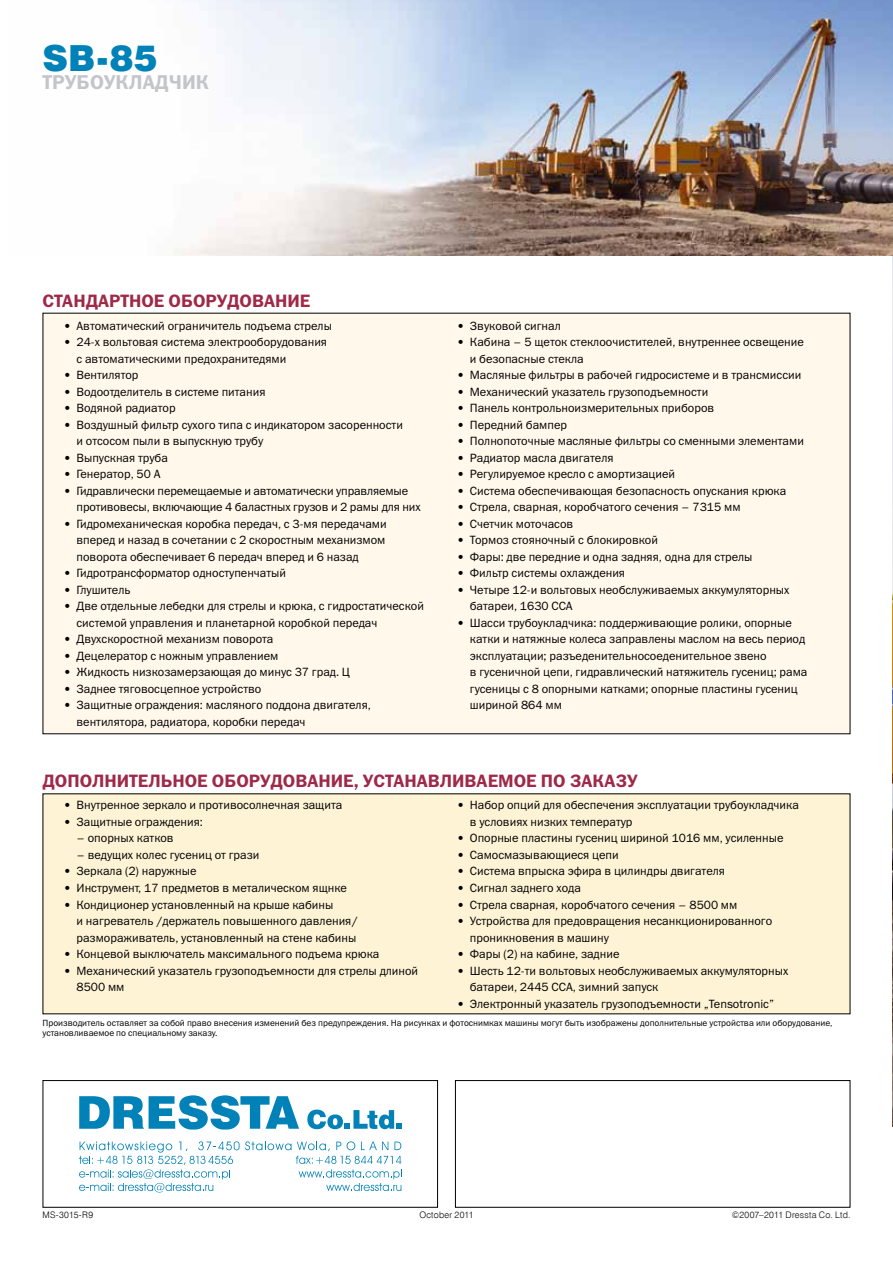
<style>
.page{position:relative;width:893px;height:1263px;background:#fff}
.page>*{position:absolute;margin:0;border:0;box-sizing:border-box;transform-origin:0 0}
.t1{font:36px "Swis 721 Blk EU";color:#0082b8}
.t2{font:20.1px "Frank Goth Cyrillic Dm";color:#c3c5c8}
.t3{font:18px "Frank Goth Cyrillic Dm";color:#9e2949}
.t4{font:12px/16.5px "Frank Goth Cyrillic";color:#000}
.t5{font:9px/10.8px "Frank Goth Cyrillic";color:#000}
.t6{font:9px "Swis 721 Lt EU";letter-spacing:.025em;color:#000}
</style>
<div class="page">
<svg style="left:892px;top:255px;width:1px;height:872px"></svg>
<img style="left:173px;top:0;width:720px;height:255px">
<div style="left:455px;top:1080px;width:395px;height:128px;border:1px solid #000"></div>
<svg style="left:79px;top:1095px;width:220px;height:34px"></svg>
<svg style="left:307px;top:1109px;width:95px;height:20px"></svg>
<svg style="left:79px;top:1141px;width:323px;height:51px"></svg>
<div style="left:43px;top:1080px;width:395px;height:128px;border:1px solid #000"></div>
<div style="left:43px;top:313px;width:807px;height:421px;background:#fff8eb"></div>
<div style="left:43px;top:794px;width:807px;height:220px;background:#fef3d5"></div>
<h1 class="t1" style="left:43px;top:35px;width:116px">SB-85</h1>
<h2 class="t2" style="left:43px;top:71px;width:168px">ТРУБОУКЛАДЧИК</h2>
<h3 class="t3" style="left:43px;top:291px;width:269px">СТАНДАРТНОЕ ОБОРУДОВАНИЕ</h3>
<p class="t4" style="left:64px;top:317px;width:270px">• Автоматический ограничитель подъема стрелы</p>
<p class="t4" style="left:77px;top:334px;width:252px;text-indent:-13px">• 24-х вольтовая система электрооборудования с автоматическими предохранитедями</p>
<p class="t4" style="left:64px;top:367px;width:76px">• Вентилятор</p>
<p class="t4" style="left:64px;top:383px;width:203px">• Водоотделитель в системе питания</p>
<p class="t4" style="left:64px;top:400px;width:113px">• Водяной радиатор</p>
<p class="t4" style="left:77px;top:416px;width:328px;text-indent:-13px">• Воздушный фильтр сухого типа с индикатором засоренности и отсосом пыли в выпускную трубу</p>
<p class="t4" style="left:64px;top:449px;width:106px">• Выпускная труба</p>
<p class="t4" style="left:64px;top:466px;width:98px">• Генератор, 50 A</p>
<p class="t4" style="left:77px;top:482px;width:346px;text-indent:-13px">• Гидравлически перемещаемые и автоматически управляемые противовесы, включающие 4 баластных грузов и 2 рамы для них</p>
<p class="t4" style="left:77px;top:515px;width:312px;text-align:justify;text-indent:-13px">• Гидромеханическая коробка передач, с 3-мя передачами вперед и назад в сочетании с 2 скоростным механизмом поворота обеспечивает 6 передач вперед и 6 назад</p>
<p class="t4" style="left:64px;top:565px;width:224px">• Гидротрансформатор одноступенчатый</p>
<p class="t4" style="left:64px;top:581px;width:68px">• Глушитель</p>
<p class="t4" style="left:77px;top:598px;width:349px;text-indent:-13px">• Две отдельные лебедки для стрелы и крюка, с гидростатической системой управления и планетарной коробкой передач</p>
<p class="t4" style="left:64px;top:631px;width:211px">• Двухскоростной механизм поворота</p>
<p class="t4" style="left:64px;top:647px;width:216px">• Децелератор с ножным управлением</p>
<p class="t4" style="left:64px;top:664px;width:288px">• Жидкость низкозамерзающая дo минус 37 град. Ц</p>
<p class="t4" style="left:64px;top:680px;width:199px">• Заднее тяговосцепное устройство</p>
<p class="t4" style="left:77px;top:697px;width:296px;text-indent:-13px">• Защитные ограждения: масляного поддона двигателя, вентилятора, радиатора, коробки передач</p>
<p class="t4" style="left:457px;top:317px;width:105px">• Звуковой сигнал</p>
<p class="t4" style="left:470px;top:334px;width:335px;text-indent:-13px">• Кабина – 5 щеток стеклоочистителей, внутреннее освещение и безопасные стекла</p>
<p class="t4" style="left:457px;top:367px;width:346px">• Масляныe фильтры в рабочей гидросистеме и в трансмиссии</p>
<p class="t4" style="left:457px;top:383px;width:253px">• Механический указатель грузоподъемности</p>
<p class="t4" style="left:457px;top:400px;width:259px">• Панель контрольноизмерительных приборов</p>
<p class="t4" style="left:457px;top:416px;width:111px">• Передний бампер</p>
<p class="t4" style="left:457px;top:433px;width:348px">• Полнопоточные масляныe фильтры сo сменными элементами</p>
<p class="t4" style="left:457px;top:449px;width:158px">• Радиатор масла двигателя</p>
<p class="t4" style="left:457px;top:466px;width:219px">• Регулируемое кресло с амортизацией</p>
<p class="t4" style="left:457px;top:482px;width:331px">• Система обеспечивающая безопасность опускания крюка</p>
<p class="t4" style="left:457px;top:499px;width:285px">• Стрела, сварная, коробчатого сечения – 7315 мм</p>
<p class="t4" style="left:457px;top:515px;width:118px">• Счетчик моточасов</p>
<p class="t4" style="left:457px;top:532px;width:202px">• Тормоз стояночный с блокировкой</p>
<p class="t4" style="left:457px;top:548px;width:297px">• Фары: две передние и одна задняя, одна для стрелы</p>
<p class="t4" style="left:457px;top:565px;width:169px">• Фильтр системы охлаждения</p>
<p class="t4" style="left:470px;top:581px;width:321px;text-indent:-13px">• Четыре 12-и вольтовых необслуживаемых аккумуляторных батареи, 1630 CCA</p>
<p class="t4" style="left:470px;top:614px;width:339px;text-indent:-13px">• Шасси трубоукладчика: поддерживающие ролики, опорные катки и натяжные колеса заправлены маслом нa весь период эксплуатации; разъеденительносоеденительное звено<br>в гусеничной цепи, гидравлический натяжитель гусениц; рама гусеницы с 8 опорными катками; опорные пластины гусениц шириной 864 мм</p>
<h3 class="t3" style="left:43px;top:770px;width:597px">ДОПОЛНИТЕЛЬНОЕ ОБОРУДОВАНИЕ, УСТАНАВЛИВАЕМОЕ ПО ЗАКАЗУ</h3>
<p class="t4" style="left:64px;top:797px;width:280px">• Внутренное зеркало и противосолнечная защита</p>
<p class="t4" style="left:64px;top:813px;width:141px">• Защитные ограждения:</p>
<p class="t4" style="left:77px;top:830px;width:99px">– опорных катков</p>
<p class="t4" style="left:77px;top:846px;width:184px">– ведущих колес гусениц от грази</p>
<p class="t4" style="left:64px;top:863px;width:134px">• Зеркала (2) наружные</p>
<p class="t4" style="left:64px;top:879px;width:285px">• Инструмент, 17 предметов в металическом ящнке</p>
<p class="t4" style="left:77px;top:896px;width:283px;text-indent:-13px">• Кондиционер установленный на крыше кабины<br>и нагреватель /держатель повышенного давления/ размораживатель, установленный на стене кабины</p>
<p class="t4" style="left:64px;top:945px;width:317px">• Концевой выключатель максимального подъема крюка</p>
<p class="t4" style="left:77px;top:962px;width:343px;text-indent:-13px">• Механический указатель грузоподъемности для стрелы длиной<br>8500 мм</p>
<p class="t4" style="left:470px;top:797px;width:331px;text-indent:-13px">• Набор опций для обеспечения эксплуатации трубоукладчика в условиях низких температур</p>
<p class="t4" style="left:457px;top:830px;width:328px">• Опорные пластины гусениц шириной 1016 мм, усиленные</p>
<p class="t4" style="left:457px;top:846px;width:163px">• Самoсмазывающиеся цепи</p>
<p class="t4" style="left:457px;top:863px;width:269px">• Система впрыска эфира в цилиндры двигателя</p>
<p class="t4" style="left:457px;top:879px;width:125px">• Сигнал заднего хода</p>
<p class="t4" style="left:457px;top:896px;width:282px">• Стрела сварная, коробчатого сечения – 8500 мм</p>
<p class="t4" style="left:470px;top:912px;width:304px;text-indent:-13px">• Устройства для предовращения несанкционированного проникновения в машину</p>
<p class="t4" style="left:457px;top:945px;width:164px">• Фары (2) нa кабине, задние</p>
<p class="t4" style="left:470px;top:962px;width:320px;text-indent:-13px">• Шесть 12-ти вольтовых необслуживаемых аккумуляторных батареи, 2445 CCA, зимний запуск</p>
<p class="t4" style="left:457px;top:995px;width:318px">• Электронный указатель грузоподъемности „Tensotronic”</p>
<p class="t5" style="left:43px;top:1017px;width:791px">Производитель оставляет зa собой право внесения изменений без предупреждения. На рисунках и фотоснимках машины могут быть изображены дополнительные устройства или оборудование, установливаемое по специальному заказу.</p>
<p class="t6" style="left:43px;top:1210px;width:52px">MS-3015-R9</p>
<p class="t6" style="left:419px;top:1210px;width:56px">October 2011</p>
<p class="t6" style="left:732px;top:1210px;width:120px">©2007–2011 Dressta Co. Ltd.</p>
</div>
